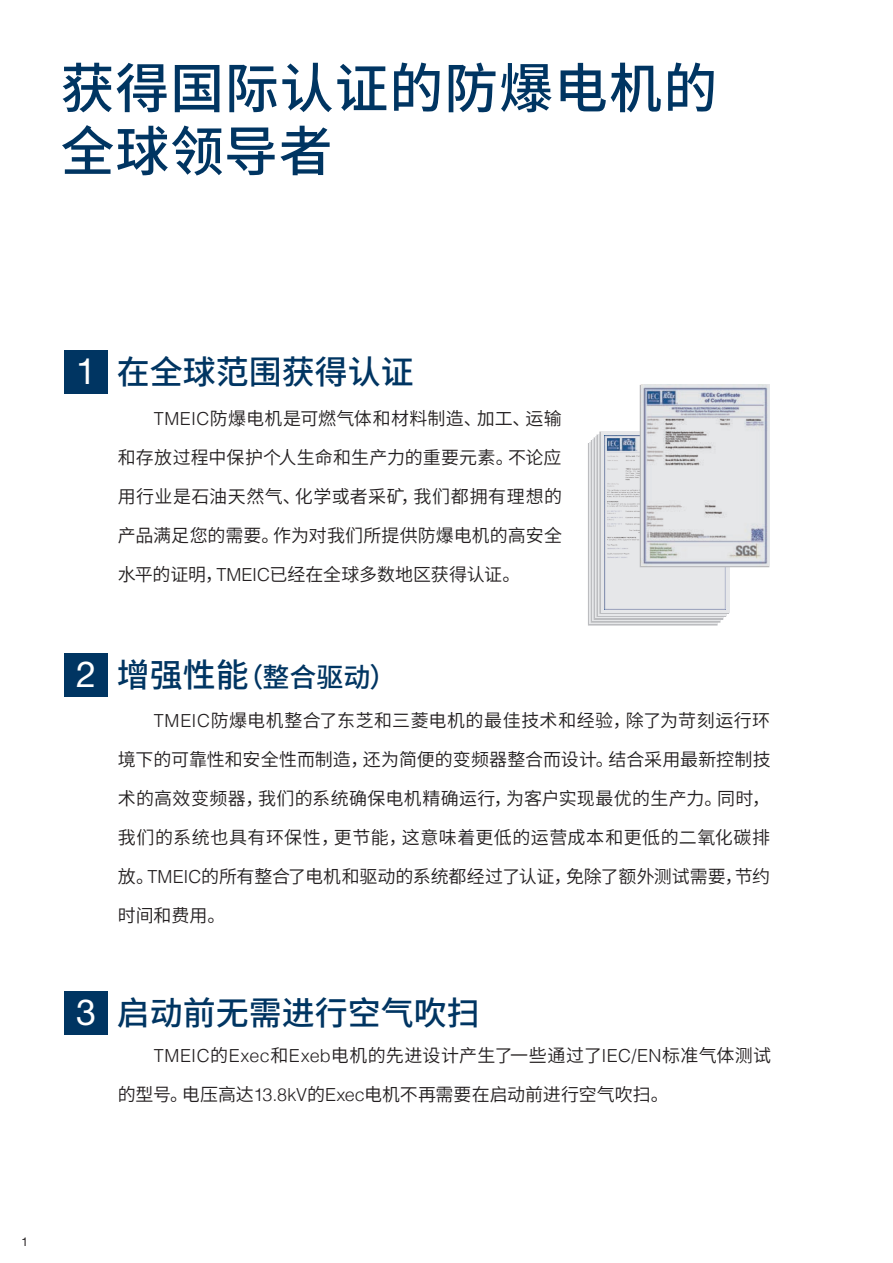
<style>
.page{position:relative;width:893px;height:1263px;background:#fff}
.page>*{position:absolute;margin:0;border:0;box-sizing:border-box;transform-origin:0 0}
.t1{font:500 54px/63px "Noto Sans CJ Ksc";letter-spacing:.015em;color:#003562}
.t2{font:36px "Helvetica Neue";color:#fff}
.t3{font:500 33px "Noto Sans CJ Ksc";color:#003562}
.t4{font:500 27px "Noto Sans CJ Ksc";color:#003562}
.t5{font:600 18px/39px "Noto Sans CJ Ksc";color:#231f20;text-align:justify}
.t6{font:12px "Helvetica Neue";color:#231f20}
.s1{font-family:"Helvetica";font-weight:300}
.s2{font-size:33px}
</style>
<div class="page">
<div style="left:65px;top:350px;width:43px;height:43px;background:#003562"></div>
<div style="left:65px;top:653px;width:43px;height:43px;background:#003562"></div>
<div style="left:65px;top:991px;width:43px;height:43px;background:#003562"></div>
<div style="left:588px;top:443px;width:130px;height:182px;border:1px solid #bcbdc0"></div>
<svg style="left:592px;top:440px;width:129px;height:181px;background:#d8d9db"></svg>
<div style="left:596px;top:434px;width:130px;height:183px;border:1px solid #bcbdc0"></div>
<div style="left:599px;top:431px;width:130px;height:183px;border:1px solid #bcbdc0"></div>
<svg style="left:601px;top:431px;width:129px;height:181px"></svg>
<img style="left:605px;top:435px;width:120px;height:174px">
<img style="left:641px;top:385px;width:128px;height:181px">
<p class="t1" style="left:61px;top:58px;width:658px">获得国际认证的防爆电机的全球领导者</p>
<p class="t2" style="left:76px;top:350px;width:22px">1</p>
<p class="t3" style="left:117px;top:353px;width:298px">在全球范围获得认证</p>
<p class="t5" style="left:118px;top:399px;width:446px;text-indent:36px"><span class="s1">TMEIC</span>防爆电机是可燃气体和材料制造、加工、运输和存放过程中保护个人生命和生产力的重要元素。不论应用行业是石油天然气、化学或者采矿，我们都拥有理想的产品满足您的需要。作为对我们所提供防爆电机的高安全水平的证明，<span class="s1">TMEIC</span>已经在全球多数地区获得认证。</p>
<p class="t2" style="left:76px;top:653px;width:22px">2</p>
<p class="t4" style="left:117px;top:662px;width:281px"><span class="s2">增强性能</span>（整合驱动）</p>
<p class="t5" style="left:118px;top:701px;width:654px;text-indent:36px"><span class="s1">TMEIC</span>防爆电机整合了东芝和三菱电机的最佳技术和经验，除了为苛刻运行环境下的可靠性和安全性而制造，还为简便的变频器整合而设计。结合采用最新控制技术的高效变频器，我们的系统确保电机精确运行，为客户实现最优的生产力。同时，我们的系统也具有环保性，更节能，这意味着更低的运营成本和更低的二氧化碳排放。<span class="s1">TMEIC</span>的所有整合了电机和驱动的系统都经过了认证，免除了额外测试需要，节约时间和费用。</p>
<p class="t2" style="left:76px;top:990px;width:22px">3</p>
<p class="t3" style="left:117px;top:995px;width:364px">启动前无需进行空气吹扫</p>
<p class="t5" style="left:118px;top:1036px;width:655px;text-indent:36px"><span class="s1">TMEIC</span>的<span class="s1">Exec</span>和<span class="s1">Exeb</span>电机的先进设计产生了一些通过了<span class="s1">IEC/EN</span>标准气体测试的型号。电压高达<span class="s1">13.8kV</span>的<span class="s1">Exec</span>电机不再需要在启动前进行空气吹扫。</p>
<p class="t6" style="left:22px;top:1234px;width:8px">1</p>
</div>
